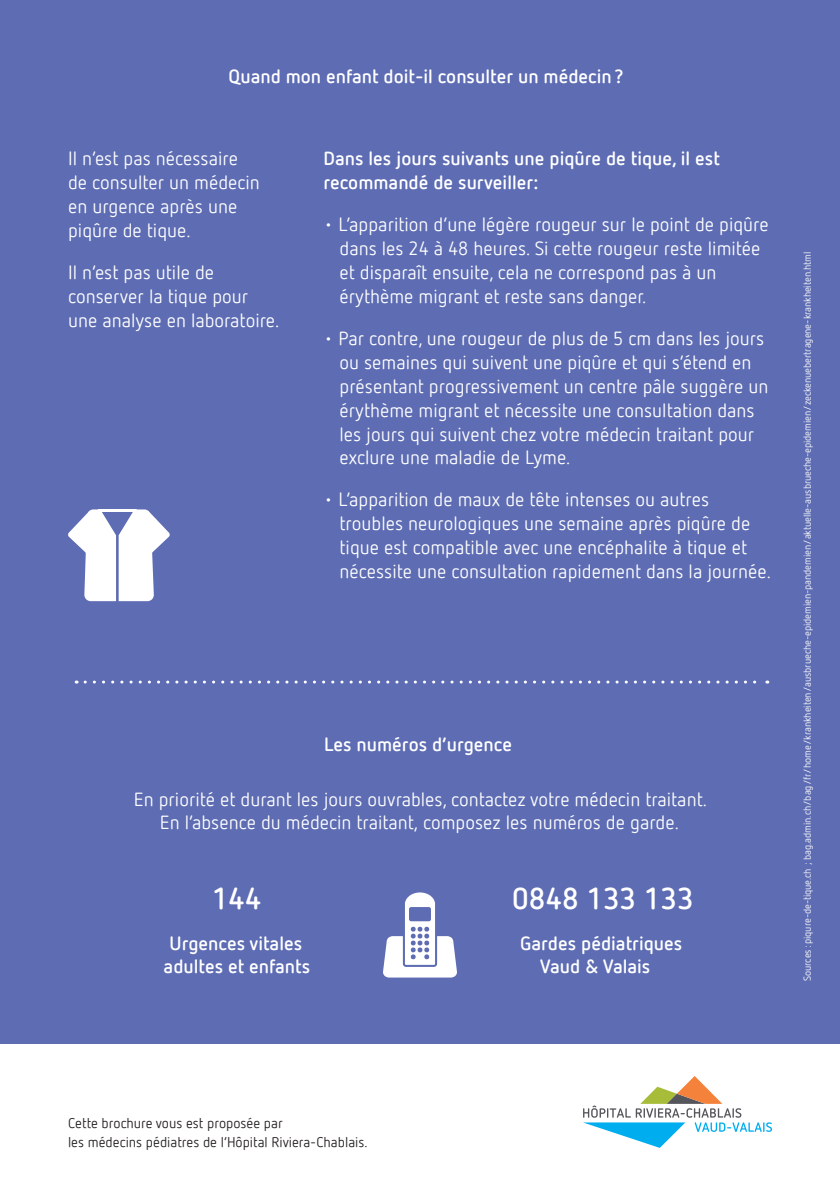
<style>
.page{position:relative;width:840px;height:1191px;background:#fff}
.page>*{position:absolute;margin:0;border:0;box-sizing:border-box;transform-origin:0 0}
.Parag_Style14{font:700 30px "Netto Offc";color:#fff}
.Parag_Style12{font:700 30px "Netto Offc";color:#fff}
.Parag_Style8{font:19px/24px "Netto Offc";color:#fff}
.Parag_Style4{font:19px "Netto Offc";color:#fff}
.Parag_Style8-2{font:700 19px/24px "Netto Offc";color:#fff}
.Parag_Style11{font:19px "Netto Offc";color:#fff}
.Parag_Style3{font:700 19px "Netto Offc";color:#fff}
.Parag_Style13{font:700 19px/22.8px "Netto Offc";color:#fff;text-align:center}
.Parag_Style10{font:700 19px "Netto Offc";color:#fff}
.Parag_Style15{font:700 19px "Netto Offc";color:#fff}
.Parag_Style16{font:700 19px "Netto Offc";color:#fff}
.Parag_Style3-2{font:14px/19px "Netto Offc";color:#231f20}
.TEXTE_questions{font:10px "Netto Offc";letter-spacing:-.01em;color:#fff}
</style>
<div class="page">
<div style="left:0;top:0;width:839px;height:1043px;background:#5d6cb3"></div>
<svg style="left:85px;top:680px;width:682px;height:3px"></svg>
<svg style="left:68px;top:509px;width:102px;height:93px"></svg>
<svg style="left:383px;top:892px;width:74px;height:86px"></svg>
<svg style="left:583px;top:1076px;width:188px;height:71px"></svg>
<p class="Parag_Style3" style="left:228px;top:64px;width:396px">Quand mon enfant doit-il consulter un médecin?</p>
<p class="Parag_Style8" style="left:68px;top:146px;width:193px">Il n’est pas nécessaire de consulter un médecin en urgence après une piqûre de tique.</p>
<p class="Parag_Style8" style="left:68px;top:260px;width:213px">Il n’est pas utile de conserver la tique pour une analyse en laboratoire.</p>
<p class="Parag_Style8-2" style="left:323px;top:146px;width:397px">Dans les jours suivants une piqûre de tique, il est recommandé de surveiller:</p>
<p class="Parag_Style8" style="left:339px;top:212px;width:430px;text-indent:-16px">• L’apparition d’une légère rougeur sur le point de piqûre dans les 24 à 48 heures. Si cette rougeur reste limitée et disparaît ensuite, cela ne correspond pas à un érythème migrant et reste sans danger.</p>
<p class="Parag_Style8" style="left:339px;top:326px;width:430px;text-indent:-16px">• Par contre, une rougeur de plus de 5 cm dans les jours ou semaines qui suivent une piqûre et qui s’étend en présentant progressivement un centre pâle suggère un érythème migrant et nécessite une consultation dans les jours qui suivent chez votre médecin traitant pour exclure une maladie de Lyme.</p>
<p class="Parag_Style8" style="left:339px;top:487px;width:433px;text-indent:-16px">• L’apparition de maux de tête intenses ou autres troubles neurologiques une semaine après piqûre de tique est compatible avec une encéphalite à tique et nécessite une consultation rapidement dans la journée.</p>
<p class="Parag_Style10" style="left:324px;top:732px;width:189px">Les numéros d’urgence</p>
<p class="Parag_Style4" style="left:134px;top:788px;width:574px">En priorité et durant les jours ouvrables, contactez votre médecin traitant.</p>
<p class="Parag_Style11" style="left:160px;top:811px;width:520px">En l’absence du médecin traitant, composez les numéros de garde.</p>
<p class="Parag_Style12" style="left:211px;top:879px;width:51px">144</p>
<p class="Parag_Style13" style="left:163px;top:931px;width:148px">Urgences vitales adultes et enfants</p>
<p class="Parag_Style14" style="left:512px;top:879px;width:183px">0848 133 133</p>
<p class="Parag_Style15" style="left:520px;top:931px;width:163px">Gardes pédiatriques</p>
<p class="Parag_Style16" style="left:540px;top:954px;width:112px">Vaud &amp; Valais</p>
<p class="TEXTE_questions" style="left:800px;top:981px;width:730px;rotate:-90deg">Sources: piqure-de-tique.ch ; bag.admin.ch/bag/fr/home/krankheiten/ausbrueche-epidemien-pandemien/aktuelle-ausbrueche-epidemien/zeckenuebertragene-krankheiten.html</p>
<p class="Parag_Style3-2" style="left:68px;top:1113px;width:301px">Cette brochure vous est proposée par<br>les médecins pédiatres de l’Hôpital Riviera-Chablais.</p>
</div>
